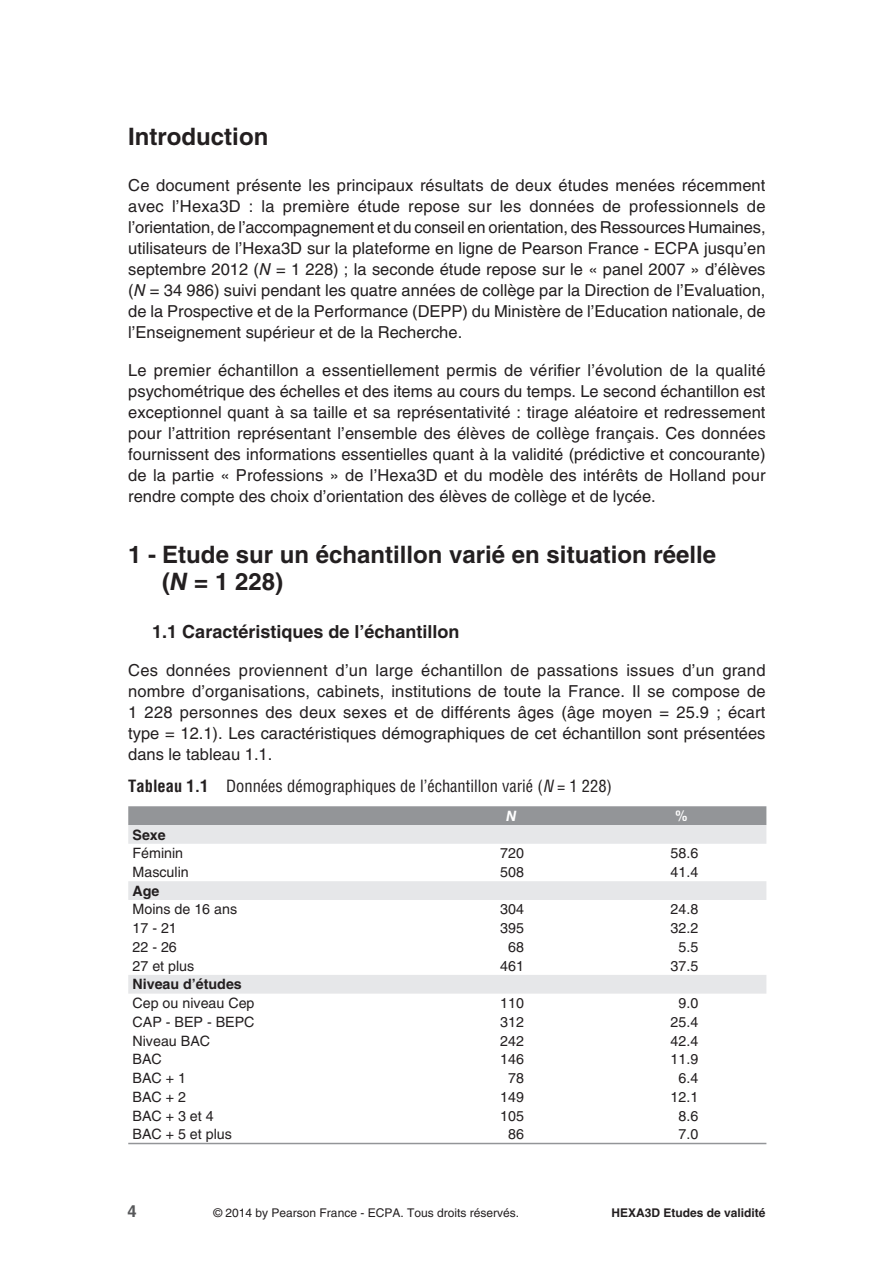
<style>
.page{position:relative;width:893px;height:1263px;background:#fff}
.page>*{position:absolute;margin:0;border:0;box-sizing:border-box;transform-origin:0 0}
.t1{font:700 24px/27px "Helvetica LT Std";color:#231f20}
.t2{font:700 18px "Helvetica LT Std";color:#231f20}
.t3{font:16.5px/21px "Helvetica LT Std";color:#231f20;text-align:justify}
.t4{font:condensed 16.5px "Helvetica LT Std";color:#231f20}
.t5{font:700 16.5px "Helvetica LT Std";color:#57585a}
.t6{font:14.25px "Helvetica LT Std";color:#231f20}
.t7{font:700 14.25px "Helvetica LT Std";color:#231f20}
.t8{font:italic 700 14.25px "Helvetica LT Std";color:#fff}
.t9{font:700 condensed 14.25px "Helvetica LT Std";color:#fff}
.t10{font:12px "Helvetica LT Std";color:#231f20}
.t11{font:700 12px "Helvetica LT Std";color:#231f20}
.s1{font-style:italic}
.s2{font-weight:700}
</style>
<div class="page">
<div style="left:128px;top:806px;width:638px;height:19px;background:#939598"></div>
<svg style="left:128px;top:825px;width:638px;height:169px"></svg>
<hr style="left:128px;top:1143px;width:638px;height:1px;background:#939598">
<h1 class="t1" style="left:128px;top:125px;width:141px">Introduction</h1>
<p class="t3" style="left:128px;top:176px;width:638px">Ce document présente les principaux résultats de deux études menées récemment avec l’Hexa3D : la première étude repose sur les données de professionnels de l’orientation, de l’accompagnement et du conseil en orientation, des Ressources Humaines, utilisateurs de l’Hexa3D sur la plateforme en ligne de Pearson France - ECPA jusqu’en septembre 2012 (<span class="s1">N</span> = 1 228) ; la seconde étude repose sur le « panel 2007 » d’élèves (<span class="s1">N</span> = 34 986) suivi pendant les quatre années de collège par la Direction de l’Evaluation, de la Prospective et de la Performance (DEPP) du Ministère de l’Education nationale, de l’Enseignement supérieur et de la Recherche.</p>
<p class="t3" style="left:128px;top:361px;width:639px">Le premier échantillon a essentiellement permis de vérifier l’évolution de la qualité psychométrique des échelles et des items au cours du temps. Le second échantillon est exceptionnel quant à sa taille et sa représentativité : tirage aléatoire et redressement pour l’attrition représentant l’ensemble des élèves de collège français. Ces données fournissent des informations essentielles quant à la validité (prédictive et concourante) de la partie « Professions » de l’Hexa3D et du modèle des intérêts de Holland pour rendre compte des choix d’orientation des élèves de collège et de lycée.</p>
<h1 class="t1" style="left:162px;top:543px;width:555px;text-indent:-34px">1 - Etude sur un échantillon varié en situation réelle (<span class="s1">N</span> = 1 228)</h1>
<p class="t2" style="left:152px;top:624px;width:309px">1.1 Caractéristiques de l’échantillon</p>
<p class="t3" style="left:128px;top:661px;width:638px">Ces données proviennent d’un large échantillon de passations issues d’un grand nombre d’organisations, cabinets, institutions de toute la France. Il se compose de 1 228 personnes des deux sexes et de différents âges (âge moyen = 25.9 ; écart type = 12.1). Les caractéristiques démographiques de cet échantillon sont présentées dans le tableau 1.1.</p>
<p class="t4" style="left:128px;top:779px;width:485px"><span class="s2">Tableau 1.1</span> Données démographiques de l’échantillon varié (<span class="s1">N</span> = 1 228)</p>
<p class="t8" style="left:506px;top:810px;width:12px">N</p>
<p class="t9" style="left:675px;top:810px;width:13px">%</p>
<p class="t7" style="left:132px;top:829px;width:35px">Sexe</p>
<p class="t6" style="left:132px;top:848px;width:52px">Féminin</p>
<p class="t6" style="left:500px;top:848px;width:25px">720</p>
<p class="t6" style="left:670px;top:848px;width:29px">58.6</p>
<p class="t6" style="left:132px;top:866px;width:58px">Masculin</p>
<p class="t6" style="left:500px;top:866px;width:25px">508</p>
<p class="t6" style="left:670px;top:866px;width:29px">41.4</p>
<p class="t7" style="left:132px;top:885px;width:28px">Age</p>
<p class="t6" style="left:132px;top:904px;width:106px">Moins de 16 ans</p>
<p class="t6" style="left:500px;top:904px;width:25px">304</p>
<p class="t6" style="left:670px;top:904px;width:29px">24.8</p>
<p class="t6" style="left:132px;top:923px;width:46px">17 - 21</p>
<p class="t6" style="left:500px;top:923px;width:25px">395</p>
<p class="t6" style="left:670px;top:923px;width:29px">32.2</p>
<p class="t6" style="left:132px;top:941px;width:46px">22 - 26</p>
<p class="t6" style="left:508px;top:941px;width:17px">68</p>
<p class="t6" style="left:678px;top:941px;width:21px">5.5</p>
<p class="t6" style="left:132px;top:960px;width:63px">27 et plus</p>
<p class="t6" style="left:500px;top:960px;width:25px">461</p>
<p class="t6" style="left:670px;top:960px;width:29px">37.5</p>
<p class="t7" style="left:132px;top:979px;width:111px">Niveau d’études</p>
<p class="t6" style="left:132px;top:997px;width:123px">Cep ou niveau Cep</p>
<p class="t6" style="left:500px;top:997px;width:25px">110</p>
<p class="t6" style="left:678px;top:997px;width:21px">9.0</p>
<p class="t6" style="left:132px;top:1016px;width:123px">CAP - BEP - BEPC</p>
<p class="t6" style="left:500px;top:1016px;width:25px">312</p>
<p class="t6" style="left:670px;top:1016px;width:29px">25.4</p>
<p class="t6" style="left:132px;top:1035px;width:79px">Niveau BAC</p>
<p class="t6" style="left:500px;top:1035px;width:25px">242</p>
<p class="t6" style="left:670px;top:1035px;width:29px">42.4</p>
<p class="t6" style="left:132px;top:1054px;width:31px">BAC</p>
<p class="t6" style="left:500px;top:1054px;width:25px">146</p>
<p class="t6" style="left:670px;top:1054px;width:29px">11.9</p>
<p class="t6" style="left:132px;top:1072px;width:55px">BAC + 1</p>
<p class="t6" style="left:508px;top:1072px;width:17px">78</p>
<p class="t6" style="left:678px;top:1072px;width:21px">6.4</p>
<p class="t6" style="left:132px;top:1091px;width:55px">BAC + 2</p>
<p class="t6" style="left:500px;top:1091px;width:25px">149</p>
<p class="t6" style="left:670px;top:1091px;width:29px">12.1</p>
<p class="t6" style="left:132px;top:1110px;width:83px">BAC + 3 et 4</p>
<p class="t6" style="left:500px;top:1110px;width:25px">105</p>
<p class="t6" style="left:678px;top:1110px;width:21px">8.6</p>
<p class="t6" style="left:132px;top:1129px;width:101px">BAC + 5 et plus</p>
<p class="t6" style="left:508px;top:1129px;width:17px">86</p>
<p class="t6" style="left:678px;top:1129px;width:21px">7.0</p>
<p class="t5" style="left:127px;top:1205px;width:11px">4</p>
<p class="t10" style="left:213px;top:1208px;width:307px">© 2014 by Pearson France - ECPA. Tous droits réservés.</p>
<p class="t11" style="left:611px;top:1208px;width:156px">HEXA3D Etudes de validité</p>
</div>
